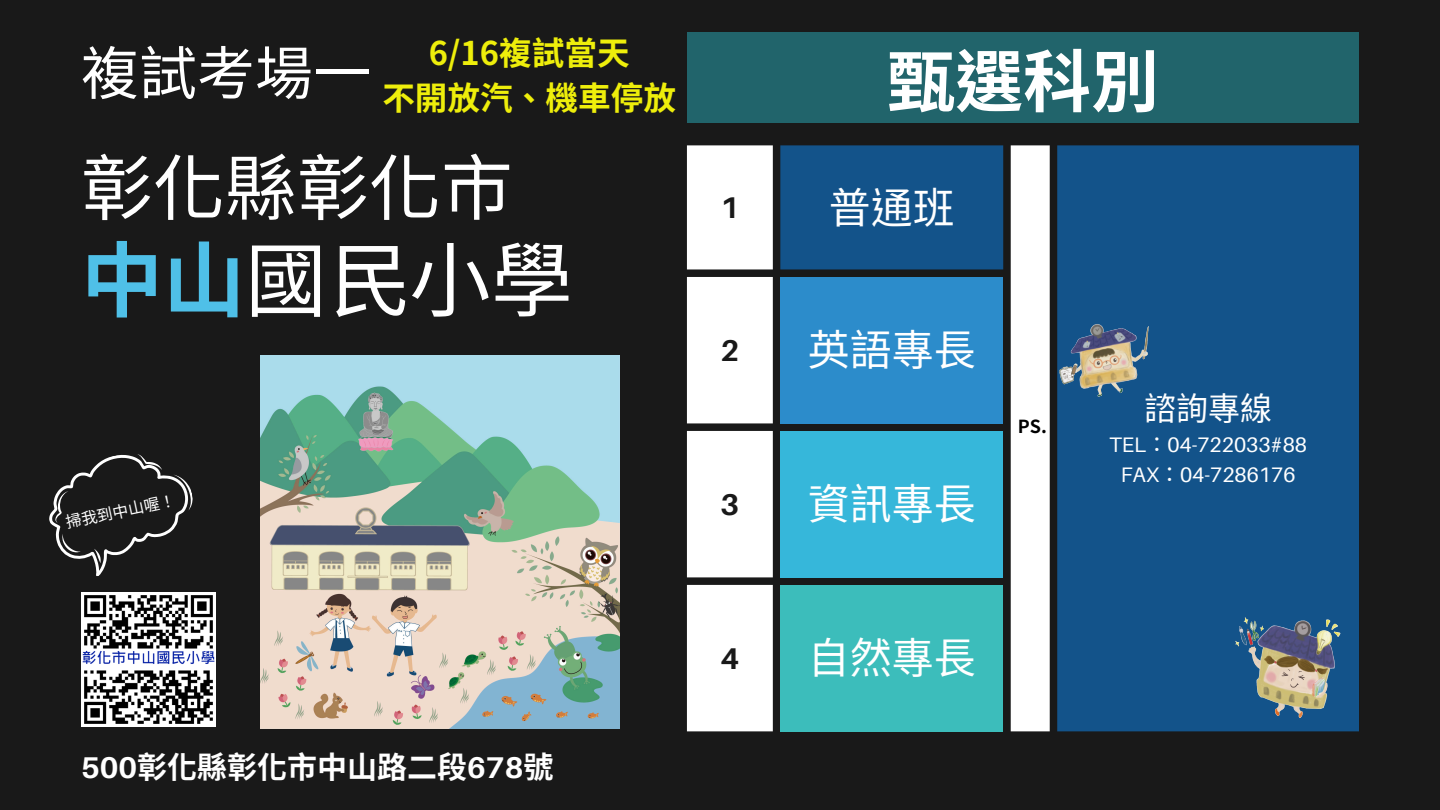
<style>
.page{position:relative;width:1440px;height:810px;background:#191919}
.page>*{position:absolute;margin:0;border:0;box-sizing:border-box;transform-origin:0 0}
.t1{font:82px "Noto Sans CJ Ksc";color:#fff}
.t2{font:72px "Noto Sans CJ Ksc";color:#fff}
.t3{font:700 68px "Noto Sans TC";color:#fff}
.t4{font:58px "Noto Sans CJ Ksc";color:#fff}
.t5{font:42px "Noto Sans CJ Ksc";color:#fff}
.t6{font:700 32.6px/45.5px "Noto Sans TC";color:#eeee0b;text-align:center}
.t7{font:32px "Noto Sans CJ Ksc";color:#fff}
.t8{font:700 30px "Noto Sans CJ Ksc";color:#fff}
.t9{font:700 30px "Aileron";color:#191919}
.t10{font:21px "Aileron";color:#fff}
.t11{font:700 18px "Noto Sans TC";color:#000}
.t12{font:16px "Noto Sans TC";color:#fff}
.s1{font-weight:700;color:#4fc0e8}
.s2{font-family:"Aileron"}
.s3{font-family:"Noto Sans CJ Ksc"}
</style>
<div class="page">
<div style="left:687px;top:145px;width:86px;height:586px;background:#fff"></div>
<svg style="left:780px;top:145px;width:579px;height:586px;background:#2e6290"></svg>
<div style="left:780px;top:277px;width:223px;height:146px;background:#2c8ccb"></div>
<div style="left:780px;top:431px;width:223px;height:146px;background:#36b7da"></div>
<div style="left:780px;top:585px;width:223px;height:146px;background:#3cbdbb"></div>
<img style="left:81px;top:592px;width:134px;height:135px">
<img style="left:261px;top:355px;width:358px;height:374px">
<img style="left:1218px;top:568px;width:141px;height:164px">
<img style="left:1052px;top:287px;width:107px;height:152px">
<div style="left:687px;top:33px;width:672px;height:90px;background:#21646b"></div>
<svg style="left:49px;top:454px;width:144px;height:122px"></svg>
<p class="t4" style="left:81px;top:27px;width:286px">複試考場一</p>
<p class="t6" style="left:382px;top:28px;width:295px">6/16複試當天<br>不開放汽、機車停放</p>
<p class="t2" style="left:81px;top:131px;width:433px">彰化縣彰化市</p>
<p class="t1" style="left:81px;top:215px;width:493px"><span class="s1">中山</span>國民小學</p>
<p class="t12" style="left:63px;top:510px;width:113px;rotate:-12deg">掃我到中山喔！</p>
<p class="t8" style="left:81px;top:743px;width:472px"><span class="s2">500</span>彰化縣彰化市中山路二段<span class="s2">678</span>號</p>
<p class="t3" style="left:887px;top:28px;width:273px">甄選科別</p>
<h4 class="t9" style="left:721px;top:189px;width:20px">1</h4>
<h3 class="t5" style="left:829px;top:174px;width:124px">普通班</h3>
<p class="t9" style="left:721px;top:332px;width:20px">2</p>
<p class="t5" style="left:808px;top:317px;width:166px">英語專長</p>
<p class="t9" style="left:721px;top:486px;width:20px">3</p>
<h4 class="t5" style="left:808px;top:471px;width:166px">資訊專長</h4>
<h5 class="t11" style="left:1018px;top:412px;width:31px">PS.</h5>
<p class="t9" style="left:721px;top:640px;width:20px">4</p>
<p class="t5" style="left:808px;top:625px;width:166px">自然專長</p>
<h2 class="t7" style="left:1144px;top:383px;width:129px">諮詢專線</h2>
<h1 class="t10" style="left:1109px;top:432px;width:199px">TEL<span class="s3">：</span> 04-722033#88</h1>
<p class="t10" style="left:1121px;top:461px;width:176px">FAX<span class="s3">：</span> 04-7286176</p>
</div>
